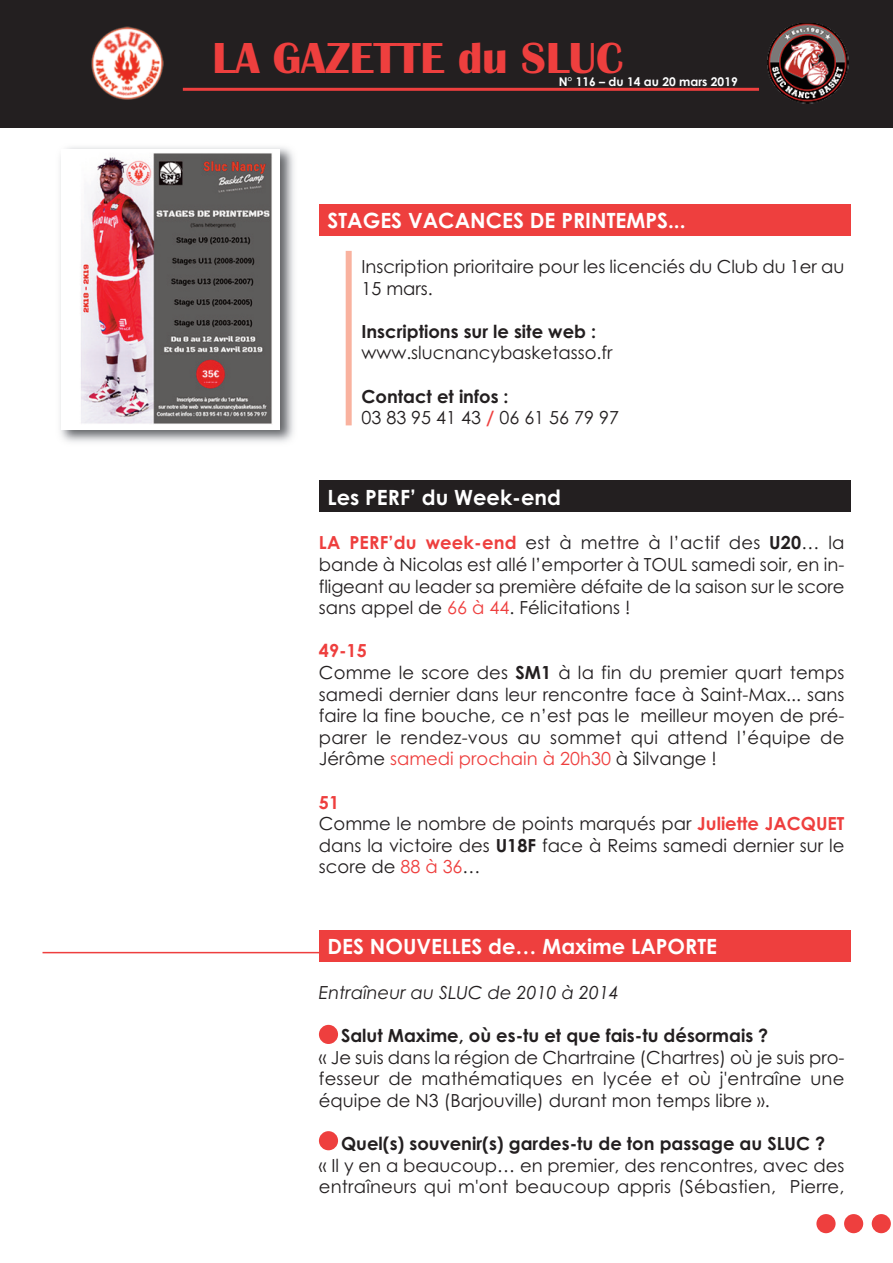
<style>
.page{position:relative;width:893px;height:1263px;background:#fff}
.page>*{position:absolute;margin:0;border:0;box-sizing:border-box;transform-origin:0 0}
.t1{font:700 45px "Britannic";color:#ee3f3e}
.t2{font:700 21px "Century Gothic";color:#fff}
.t3{font:18px/21.6px "Century Gothic";color:#231f20}
.t4{font:700 18px "Century Gothic";color:#231f20}
.t5{font:italic 18px "Century Gothic";color:#231f20}
.t6{font:700 12px "Century Gothic";color:#fff}
.s1{font-weight:700}
.s2{font-weight:700;color:#ee3f3e}
.s3{color:#ee3f3e}
</style>
<div class="page">
<hr style="left:43px;top:952px;width:306px;height:1px;background:#ee3f3e">
<div style="left:0;top:0;width:893px;height:128px;background:#231f20"></div>
<img style="left:768px;top:24px;width:80px;height:80px">
<hr style="left:183px;top:88px;width:576px;height:3px;background:#ee3f3e">
<img style="left:91px;top:26px;width:73px;height:74px">
<div style="left:319px;top:204px;width:531px;height:32px;background:#ee3f3e"></div>
<div style="left:319px;top:480px;width:531px;height:32px;background:#231f20"></div>
<div style="left:816px;top:1214px;width:20px;height:19px;background:#ee3f3e;border-radius:50%"></div>
<div style="left:844px;top:1214px;width:19px;height:19px;background:#ee3f3e;border-radius:50%"></div>
<div style="left:872px;top:1214px;width:19px;height:19px;background:#ee3f3e;border-radius:50%"></div>
<div style="left:346px;top:251px;width:6px;height:174px;background:#f9b29f"></div>
<img style="left:60px;top:147px;width:234px;height:295px">
<div style="left:61px;top:149px;width:219px;height:280px;background:#fff"></div>
<img style="left:80px;top:153px;width:192px;height:271px">
<div style="left:319px;top:930px;width:531px;height:32px;background:#ee3f3e"></div>
<div style="left:319px;top:1025px;width:19px;height:19px;background:#ee3f3e;border-radius:50%"></div>
<div style="left:319px;top:1131px;width:19px;height:19px;background:#ee3f3e;border-radius:50%"></div>
<h1 class="t1" style="left:213px;top:31px;width:412px">LA GAZETTE du SLUC</h1>
<p class="t6" style="left:559px;top:74px;width:181px">N° 116 – du 14 au 20 mars 2019</p>
<p class="t2" style="left:327px;top:209px;width:360px">STAGES VACANCES DE PRINTEMPS...</p>
<p class="t3" style="left:361px;top:256px;width:484px">Inscription prioritaire pour les licenciés du Club du 1er au<br>15 mars.</p>
<p class="t4" style="left:361px;top:321px;width:236px">Inscriptions sur le site web :</p>
<p class="t3" style="left:361px;top:342px;width:253px">www.slucnancybasketasso.fr</p>
<p class="t3" style="left:361px;top:385px;width:259px"><span class="s1">Contact et infos :<br></span>03 83 95 41 43 <span class="s2">/</span> 06 61 56 79 97</p>
<p class="t2" style="left:327px;top:485px;width:235px">Les PERF’ du Week-end</p>
<p class="t3" style="left:319px;top:532px;width:527px;text-align:justify"><span class="s2">LA PERF’du week-end</span> est à mettre à l’actif des <span class="s1">U20</span>… la bande à Nicolas est allé l’emporter à TOUL samedi soir, en in&shy;fligeant au leader sa première défaite de la saison sur le score sans appel de <span class="s3">66 à 44</span>. Félicitations !</p>
<p class="t3" style="left:319px;top:640px;width:527px"><span class="s2">49-15<br></span>Comme le score des <span class="s1">SM1</span> à la fin du premier quart temps samedi dernier dans leur rencontre face à Saint-Max... sans faire la fine bouche, ce n’est pas le meilleur moyen de pré&shy;parer le rendez-vous au sommet qui attend l’équipe de Jérôme <span class="s3">samedi prochain à 20h30</span> à Silvange !</p>
<p class="t3" style="left:319px;top:791px;width:527px"><span class="s2">51<br></span>Comme le nombre de points marqués par <span class="s2">Juliette JACQUET </span>dans la victoire des <span class="s1">U18F</span> face à Reims samedi dernier sur le score de <span class="s3">88 à 36</span>…</p>
<p class="t2" style="left:327px;top:935px;width:391px">DES NOUVELLES de… Maxime LAPORTE</p>
<p class="t5" style="left:319px;top:982px;width:302px">Entraîneur au SLUC de 2010 à 2014</p>
<p class="t4" style="left:341px;top:1025px;width:429px">Salut Maxime, où es-tu et que fais-tu désormais ?</p>
<p class="t3" style="left:319px;top:1046px;width:527px;text-align:justify">« Je suis dans la région de Chartraine (Chartres) où je suis pro&shy;fesseur de mathématiques en lycée et où j'entraîne une équipe de N3 (Barjouville) durant mon temps libre ».</p>
<p class="t4" style="left:341px;top:1133px;width:486px">Quel(s) souvenir(s) gardes-tu de ton passage au SLUC ?</p>
<p class="t3" style="left:319px;top:1154px;width:527px">« Il y en a beaucoup… en premier, des rencontres, avec des entraîneurs qui m'ont beaucoup appris (Sébastien, Pierre,</p>
</div>
